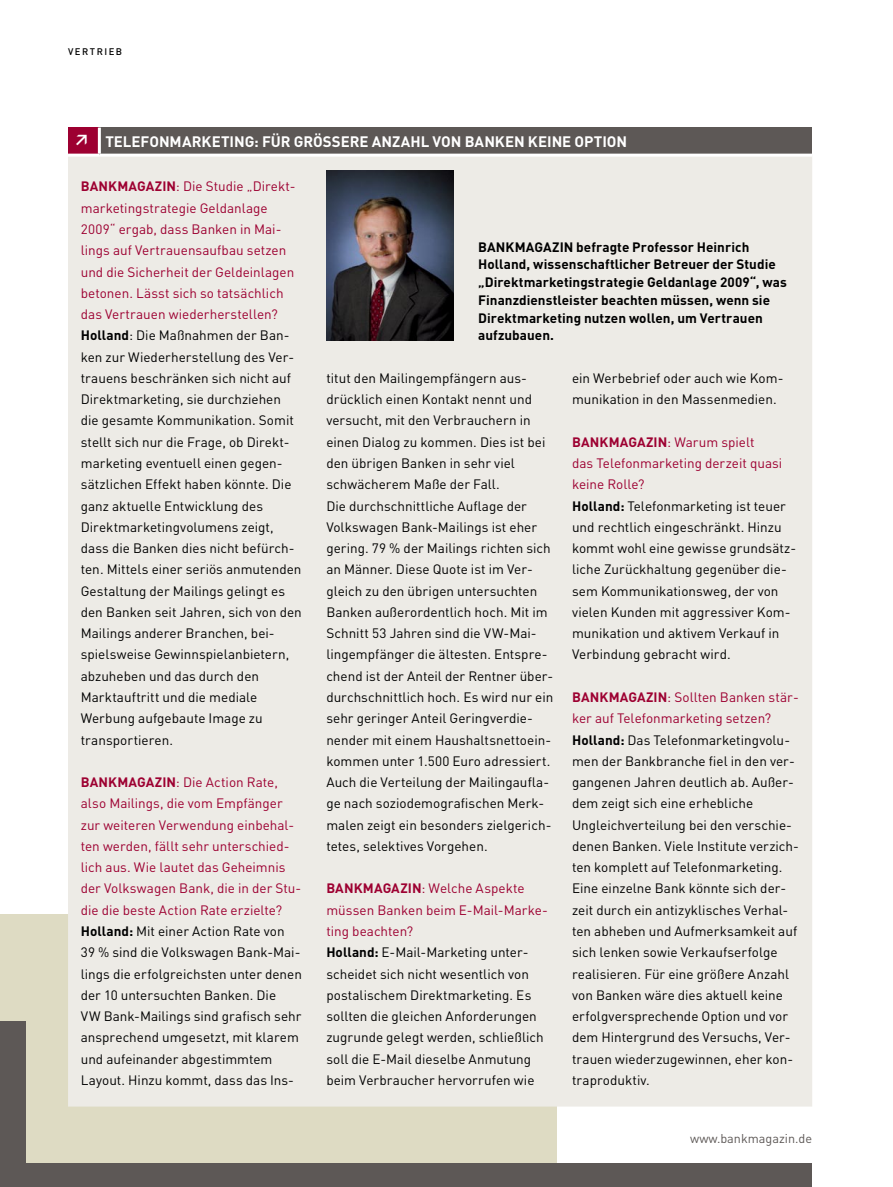
<style>
.page{position:relative;width:893px;height:1187px;background:#fff}
.page>*{position:absolute;margin:0;border:0;box-sizing:border-box;transform-origin:0 0}
.caf_kasten_titel{font:700 15px "DINOT";letter-spacing:-.005em;color:#fff}
.acg_grundtext{font:700 15px "DINOT";color:#fff}
.acg_kasten_interview{font:13.5px/21.3px "DINOT";color:#000}
.acg_kasten_interview-2{font:13.5px/21.3px "DINOT";color:#9d0031}
.baa_bildunterschrift{font:700 13.5px/17.7px "DINOT";color:#000}
.t1{font:12.6px "DINOT";color:#5d5856}
.t2{font:500 9.45px "DINOT";letter-spacing:.16em;color:#000}
.s1{font-weight:700}
</style>
<div class="page">
<div style="left:0;top:914px;width:557px;height:272px;background:#dedbc3"></div>
<div style="left:0;top:1163px;width:812px;height:23px;background:#5d5856"></div>
<div style="left:0;top:1020px;width:26px;height:166px;background:#5d5856"></div>
<div style="left:68px;top:128px;width:31px;height:27px;background:#9d0031"></div>
<div style="left:99px;top:128px;width:713px;height:27px;background:#5d5856"></div>
<div style="left:68px;top:157px;width:744px;height:949px;background:#edebe6"></div>
<hr style="left:68px;top:154px;width:31px;height:3px;background:#fff">
<hr style="left:99px;top:154px;width:713px;height:3px;background:#fff">
<hr style="left:98px;top:128px;width:3px;height:26px;background:#fff">
<img style="left:326px;top:170px;width:128px;height:170px">
<p class="t2" style="left:68px;top:45px;width:56px">VERTRIEB</p>
<p class="acg_grundtext" style="left:74px;top:128px;width:17px">↗</p>
<p class="caf_kasten_titel" style="left:105px;top:131px;width:523px">Telefonmarketing: Für grössere Anzahl von Banken keine Option</p>
<p class="acg_kasten_interview-2" style="left:81px;top:175px;width:216px"><span class="s1">BAN KMAGAZIN</span> : Die Studie „Direkt&shy;marketingstrategie Geldanlage 2009“ ergab, dass Banken in Mai&shy;lings auf Vertrauensaufbau setzen und die Sicherheit der Geldeinlagen betonen. Lässt sich so tatsächlich das Vertrauen wiederherstellen?</p>
<p class="acg_kasten_interview" style="left:81px;top:324px;width:223px"><span class="s1">Holland</span>: Die Maßnahmen der Ban&shy;ken zur Wiederherstellung des Ver&shy;trauens beschränken sich nicht auf Direktmarketing, sie durchziehen die gesamte Kommunikation. Somit stellt sich nur die Frage, ob Direkt&shy;marketing eventuell einen gegen&shy;sätzlichen Effekt haben könnte. Die ganz aktuelle Entwicklung des Direktmarketingvolumens zeigt, dass die Banken dies nicht befürch&shy;ten. Mittels einer seriös anmutenden Gestaltung der Mailings gelingt es den Banken seit Jahren, sich von den Mailings anderer Branchen, bei&shy;spielsweise Gewinnspielanbietern, abzuheben und das durch den Marktauftritt und die mediale Werbung aufgebaute Image zu transportieren.</p>
<p class="acg_kasten_interview-2" style="left:81px;top:771px;width:222px"><span class="s1">BAN KMAGAZIN</span> : Die Action Rate, also Mailings, die vom Empfänger zur weiteren Verwendung einbehal&shy;ten werden, fällt sehr unterschied&shy;lich aus. Wie lautet das Geheimnis der Volkswagen Bank, die in der Stu&shy;die die beste Action Rate erzielte?</p>
<p class="acg_kasten_interview" style="left:81px;top:919px;width:223px"><span class="s1">Holland:</span> Mit einer Action Rate von 39 % sind die Volkswagen Bank-Mai&shy;lings die erfolgreichsten unter denen der 10 untersuchten Banken. Die<br>VW Bank-Mailings sind grafisch sehr ansprechend umgesetzt, mit klarem und aufeinander abgestimmtem Layout. Hinzu kommt, dass das Ins-</p>
<p class="baa_bildunterschrift" style="left:478px;top:237px;width:310px">BAN KMAGAZIN befragte Professor Heinrich Holland, wissenschaftlicher Betreuer der Studie „Direktmarketingstrategie Geldanlage 2009“, was Finanzdienstleister beachten müssen, wenn sie Direktmarketing nutzen wollen, um Vertrauen aufzubauen.</p>
<p class="acg_kasten_interview" style="left:326px;top:367px;width:221px">titut den Mailingempfängern aus&shy;drücklich einen Kontakt nennt und versucht, mit den Verbrauchern in einen Dialog zu kommen. Dies ist bei den übrigen Banken in sehr viel schwächerem Maße der Fall.</p>
<p class="acg_kasten_interview" style="left:326px;top:494px;width:228px">Die durchschnittliche Auflage der Volkswagen Bank-Mailings ist eher gering. 79 % der Mailings richten sich an Männer. Diese Quote ist im Ver&shy;gleich zu den übrigen untersuchten Banken außerordentlich hoch. Mit im Schnitt 53 Jahren sind die VW-Mai&shy;lingempfänger die ältesten. Entspre&shy;chend ist der Anteil der Rentner über&shy;durchschnittlich hoch. Es wird nur ein sehr geringer Anteil Geringverdie&shy;nender mit einem Haushaltsnettoein&shy;kommen unter 1.500 Euro adressiert.<br>Auch die Verteilung der Mailingaufla&shy;ge nach soziodemografischen Merk&shy;malen zeigt ein besonders zielgerich&shy;tetes, selektives Vorgehen.</p>
<p class="acg_kasten_interview-2" style="left:326px;top:877px;width:223px"><span class="s1">BAN KMAGAZIN</span> : Welche Aspekte müssen Banken beim E-Mail-Marke&shy;ting beachten?</p>
<p class="acg_kasten_interview" style="left:326px;top:941px;width:219px"><span class="s1">Holland:</span> E-Mail-Marketing unter&shy;scheidet sich nicht wesentlich von postalischem Direktmarketing. Es sollten die gleichen Anforderungen zugrunde gelegt werden, schließlich soll die E-Mail dieselbe Anmutung beim Verbraucher hervorrufen wie</p>
<p class="acg_kasten_interview" style="left:572px;top:367px;width:213px">ein Werbebrief oder auch wie Kom&shy;munikation in den Massenmedien.</p>
<p class="acg_kasten_interview-2" style="left:572px;top:430px;width:212px"><span class="s1">BAN KMAGAZIN</span> : Warum spielt<br>das Telefonmarketing derzeit quasi keine Rolle?</p>
<p class="acg_kasten_interview" style="left:572px;top:494px;width:226px"><span class="s1">Holland:</span> Telefonmarketing ist teuer und rechtlich eingeschränkt. Hinzu kommt wohl eine gewisse grundsätz&shy;liche Zurückhaltung gegenüber die&shy;sem Kommunikationsweg, der von vielen Kunden mit aggressiver Kom&shy;munikation und aktivem Verkauf in Verbindung gebracht wird.</p>
<p class="acg_kasten_interview-2" style="left:572px;top:685px;width:228px"><span class="s1">BAN KMAGAZIN</span> : Sollten Banken stär&shy;ker auf Telefonmarketing setzen?</p>
<p class="acg_kasten_interview" style="left:572px;top:728px;width:228px"><span class="s1">Holland:</span> Das Telefonmarketingvolu&shy;men der Bankbranche fiel in den ver&shy;gangenen Jahren deutlich ab. Außer&shy;dem zeigt sich eine erhebliche Ungleichverteilung bei den verschie&shy;denen Banken. Viele Institute verzich&shy;ten komplett auf Telefonmarketing.<br>Eine einzelne Bank könnte sich der&shy;zeit durch ein antizyklisches Verhal&shy;ten abheben und Aufmerksamkeit auf sich lenken sowie Verkaufserfolge realisieren. Für eine größere Anzahl von Banken wäre dies aktuell keine erfolgversprechende Option und vor dem Hintergrund des Versuchs, Ver&shy;trauen wiederzugewinnen, eher kon&shy;traproduktiv.</p>
<p class="t1" style="left:690px;top:1130px;width:123px">www.bankmagazin.de</p>
</div>
